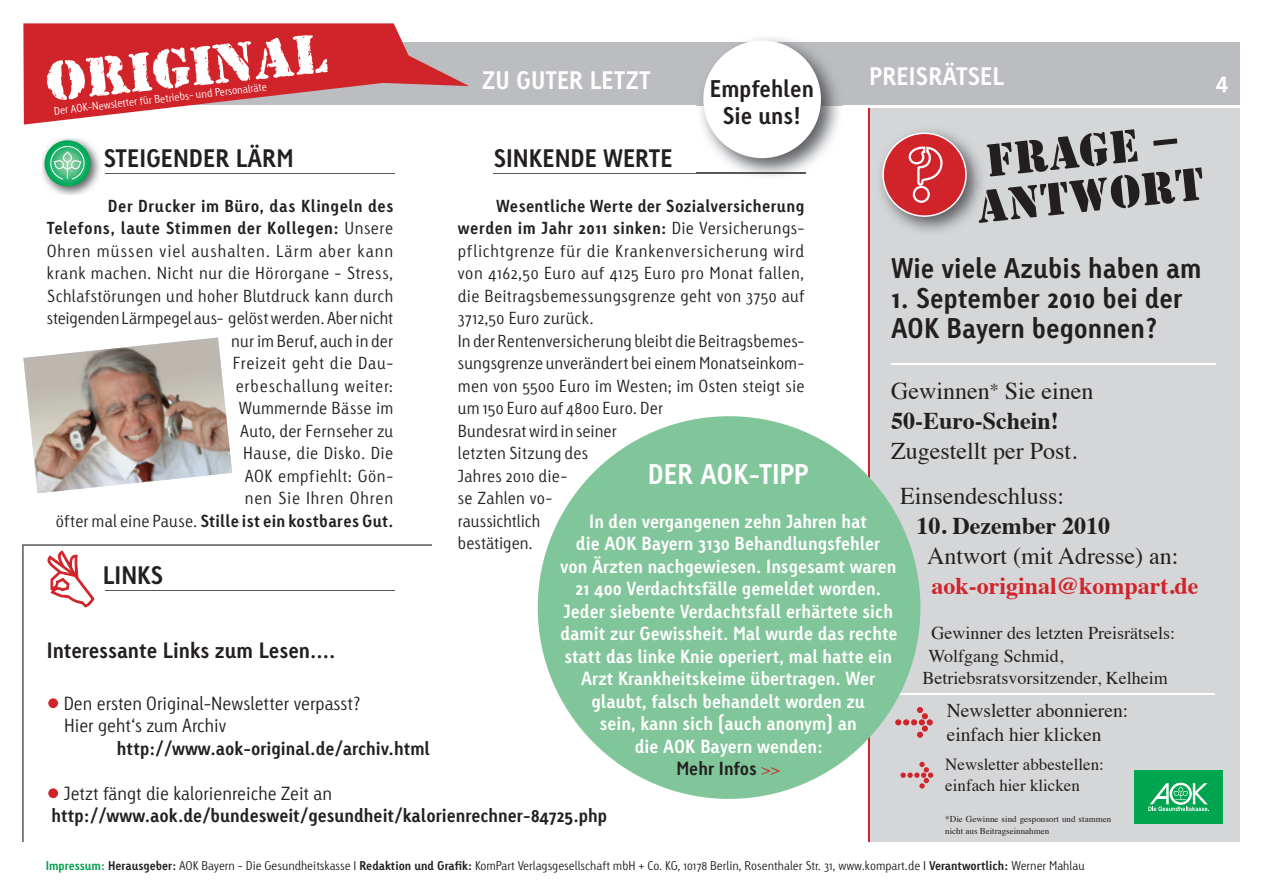
<style>
.page{position:relative;width:1263px;height:893px;background:#fff}
.page>*{position:absolute;margin:0;border:0;box-sizing:border-box;transform-origin:0 0}
.t1{font:58.5px "Rubber Stamp Plain";color:#fff}
.t2{font:48px/45px "Stencil";color:#231f20}
.t3{font:700 27px/30px "Linotype Tetria";color:#231f20}
.t4{font:700 27px "Linotype Tetria";color:#fff}
.t5{font:24px/30px "Times";color:#231f20}
.t6{font:700 24px "Linotype Tetria";color:#231f20}
.t7{font:700 24px "Linotype Tetria";color:#fff}
.t8{font:700 24px "Times";color:#d1232a}
.t9{font:700 24px "Times";color:#231f20}
.t10{font:700 22.95px/26.7px "Linotype Tetria";color:#231f20;text-align:center}
.t11{font:700 21px "Linotype Tetria";color:#231f20}
.t12{font:19.5px/23.4px "Times";color:#231f20}
.t13{font:700 18px/22.5px "Linotype Tetria";color:#fff;text-align:center}
.t14{font:700 18px "Linotype Tetria";color:#231f20}
.t15{font:300 18px/22.5px "Linotype Tetria";color:#231f20}
.t16{font:18px "Times";color:#231f20}
.t17{font:16.95px/20.4px "Times";color:#231f20}
.t18{font:300 16.5px/22.5px "Linotype Tetria";letter-spacing:.02em;color:#231f20;text-align:right}
.t19{font:300 12px "Linotype Tetria";color:#231f20}
.t20{font:300 10.5px "Linotype Tetria";color:#fff}
.t21{font:9px/12px "Times";letter-spacing:.005em;color:#231f20}
.s1{font-weight:700}
.s2{font-size:18px}
.s3{color:#231f20}
.s4{font-family:"Times";font-weight:400;font-size:16.5px;color:#d1232a}
.s5{font-weight:700;color:#009f4f}
</style>
<div class="page">
<div style="left:869px;top:108px;width:370px;height:734px;background:#d5d6d8"></div>
<div style="left:40px;top:43px;width:1199px;height:62px;background:#bcbdc0"></div>
<svg style="left:23px;top:23px;width:446px;height:102px;fill:#d1232a"></svg>
<hr style="left:105px;top:173px;width:289px;height:1px;background:#57585a">
<hr style="left:493px;top:173px;width:312px;height:1px;background:#57585a">
<hr style="left:869px;top:108px;width:1px;height:734px;background:#d1232a">
<img style="left:23px;top:338px;width:209px;height:155px">
<img style="left:42px;top:138px;width:58px;height:56px">
<img style="left:44px;top:140px;width:47px;height:46px;border-radius:23px">
<svg style="left:50px;top:146px;width:35px;height:34px"></svg>
<img style="left:972px;top:145px;width:15px;height:34px">
<img style="left:975px;top:189px;width:12px;height:34px">
<svg style="left:882px;top:133px;width:85px;height:84px;background:#cf5b61"></svg>
<hr style="left:892px;top:363px;width:323px;height:2px;background:#fff">
<hr style="left:891px;top:363px;width:323px;height:2px;background:#fff">
<hr style="left:891px;top:693px;width:323px;height:2px;background:#fff">
<div style="left:538px;top:416px;width:382px;height:383px;background:#81c69a;border-radius:50%"></div>
<svg style="left:22px;top:544px;width:410px;height:298px"></svg>
<svg style="left:47px;top:550px;width:48px;height:58px"></svg>
<svg style="left:47px;top:697px;width:13px;height:13px"></svg>
<svg style="left:47px;top:787px;width:13px;height:13px"></svg>
<img style="left:697px;top:38px;width:145px;height:138px">
<img style="left:697px;top:43px;width:145px;height:62px">
<img style="left:697px;top:173px;width:108px;height:1px">
<div style="left:703px;top:41px;width:118px;height:117px;background:#fff;border-radius:50%"></div>
<svg style="left:900px;top:762px;width:33px;height:26px"></svg>
<div style="left:1134px;top:770px;width:89px;height:54px;background:#00a54f"></div>
<svg style="left:1148px;top:783px;width:61px;height:28px"></svg>
<svg style="left:895px;top:707px;width:38px;height:31px"></svg>
<h1 class="t1" style="left:42px;top:48px;width:285px;rotate:-6deg">ORIGINAL</h1>
<p class="t20" style="left:53px;top:104px;width:216px;rotate:-6deg">Der AOK-Newsletter für Betriebs- und Personalräte</p>
<h3 class="t7" style="left:482px;top:66px;width:170px">ZU GUTER LETZT</h3>
<h3 class="t10" style="left:710px;top:75px;width:106px">Empfehlen<br>Sie uns!</h3>
<h3 class="t7" style="left:870px;top:61px;width:136px">PREISRÄTSEL</h3>
<h2 class="t2" style="left:970px;top:141px;width:230px;rotate:-6deg">frage – antwort</h2>
<h3 class="t6" style="left:103px;top:144px;width:192px">STEIGENDER LÄRM</h3>
<h3 class="t6" style="left:493px;top:144px;width:181px">SINKENDE WERTE</h3>
<p class="t18" style="left:47px;top:194px;width:348px"><span class="s1">Der Drucker im Büro, das Klingeln des Telefons, laute Stimmen der Kollegen:</span> Unsere Ohren müssen viel aushalten. Lärm aber kann krank machen. Nicht nur die Hörorgane - Stress, Schlafstörungen und hoher Blutdruck kann durch steigenden Lärmpegel aus- gelöst werden. Aber nicht nur im Beruf, auch in der<br>Freizeit geht die Dau-<br>erbeschallung weiter:<br>Wummernde Bässe im<br>Auto, der Fernseher zu<br>Hause, die Disko. Die<br>AOK empfiehlt: Gön-<br>nen Sie Ihren Ohren<br>öfter mal eine Pause. <span class="s1">Stille ist ein kostbares Gut.</span></p>
<p class="t18" style="left:458px;top:194px;width:348px;text-align:left;text-indent:38px"><span class="s1">Wesentliche Werte der Sozialversicherung werden im Jahr 2011 sinken:</span> Die Versicherungs&shy;pflichtgrenze für die Krankenversicherung wird von 4162,50 Euro auf 4125 Euro pro Monat fallen, die Beitragsbemessungsgrenze geht von 3750 auf 3712,50 Euro zurück.<br>In der Rentenversicherung bleibt die Beitragsbemes&shy;sungsgrenze unverändert bei einem Monatseinkom&shy;men von 5500 Euro im Westen; im Osten steigt sie um 150 Euro auf 4800 Euro. Der<br>Bundesrat wird in seiner<br>letzten Sitzung des<br>Jahres 2010 die-<br>se Zahlen vo-<br>raussichtlich<br>bestätigen.</p>
<h3 class="t3" style="left:891px;top:253px;width:312px">Wie viele Azubis haben am</h3>
<h3 class="t3" style="left:891px;top:283px;width:293px">1. September 2010 bei der<br>AOK Bayern begonnen?</h3>
<h3 class="t5" style="left:891px;top:374px;width:204px">Gewinnen<span class="s2">*</span> Sie einen<br><span class="s1">50-Euro-Schein!</span></h3>
<h3 class="t5" style="left:891px;top:426px;width:187px;line-height:45px;text-align:center">Zugestellt per Post.<br>Einsendeschluss:</h3>
<h3 class="t9" style="left:916px;top:503px;width:195px">10. Dezember 2010</h3>
<h3 class="t5" style="left:927px;top:539px;width:253px">Antwort (mit Adresse) an:</h3>
<h3 class="t8" style="left:931px;top:563px;width:268px">aok-original@kompart.de</h3>
<p class="t16" style="left:932px;top:616px;width:245px">Gewinner des letzten Preisrätsels:</p>
<p class="t16" style="left:928px;top:639px;width:136px">Wolfgang Schmid,</p>
<p class="t16" style="left:922px;top:661px;width:247px">Betriebsratsvorsitzender, Kelheim</p>
<h3 class="t4" style="left:648px;top:458px;width:162px">DER AOK-TIPP</h3>
<p class="t13" style="left:560px;top:510px;width:339px">In den vergangenen zehn Jahren hat<br>die AOK Bayern 3130 Behandlungsfehler<br>von Ärzten nachgewiesen. Insgesamt waren 21 400 Verdachtsfälle gemeldet worden.<br>Jeder siebente Verdachtsfall erhärtete sich damit zur Gewissheit. Mal wurde das rechte statt das linke Knie operiert, mal hatte ein Arzt Krankheitskeime übertragen. Wer glaubt, falsch behandelt worden zu<br>sein, kann sich (auch anonym) an<br>die AOK Bayern wenden:<br><span class="s3">Mehr Infos</span> <span class="s4">&gt;&gt;</span></p>
<h3 class="t6" style="left:103px;top:560px;width:62px">LINKS</h3>
<p class="t11" style="left:47px;top:637px;width:290px">Interessante Links zum Lesen....</p>
<p class="t15" style="left:64px;top:692px;width:298px">Den ersten Original-Newsletter verpasst?<br>Hier geht‘s zum Archiv</p>
<p class="t14" style="left:117px;top:737px;width:315px">http://www.aok-original.de/archiv.html</p>
<p class="t15" style="left:64px;top:782px;width:270px">Jetzt fängt die kalorienreiche Zeit an</p>
<p class="t14" style="left:51px;top:804px;width:557px">http://www.aok.de/bundesweit/gesundheit/kalorienrechner-84725.php</p>
<p class="t12" style="left:947px;top:697px;width:183px">Newsletter abonnieren: einfach hier klicken</p>
<p class="t17" style="left:945px;top:753px;width:160px">Newsletter abbestellen: einfach hier klicken</p>
<p class="t21" style="left:945px;top:812px;width:168px">*Die Gewinne sind gesponsort und stammen nicht aus Beitragseinnahmen</p>
<p class="t19" style="left:46px;top:858px;width:1040px"><span class="s5">Impressum:</span> <span class="s1">Herausgeber:</span> AOK Bayern - Die Gesundheitskasse I <span class="s1">Redaktion und Grafik:</span> KomPart Verlagsgesellschaft mbH + Co. KG, 10178 Berlin, Rosenthaler Str. 31, www.kompart.de I <span class="s1">Verantwortlich:</span> Werner Mahlau</p>
<h3 class="t7" style="left:1216px;top:66px;width:15px">4</h3>
</div>
